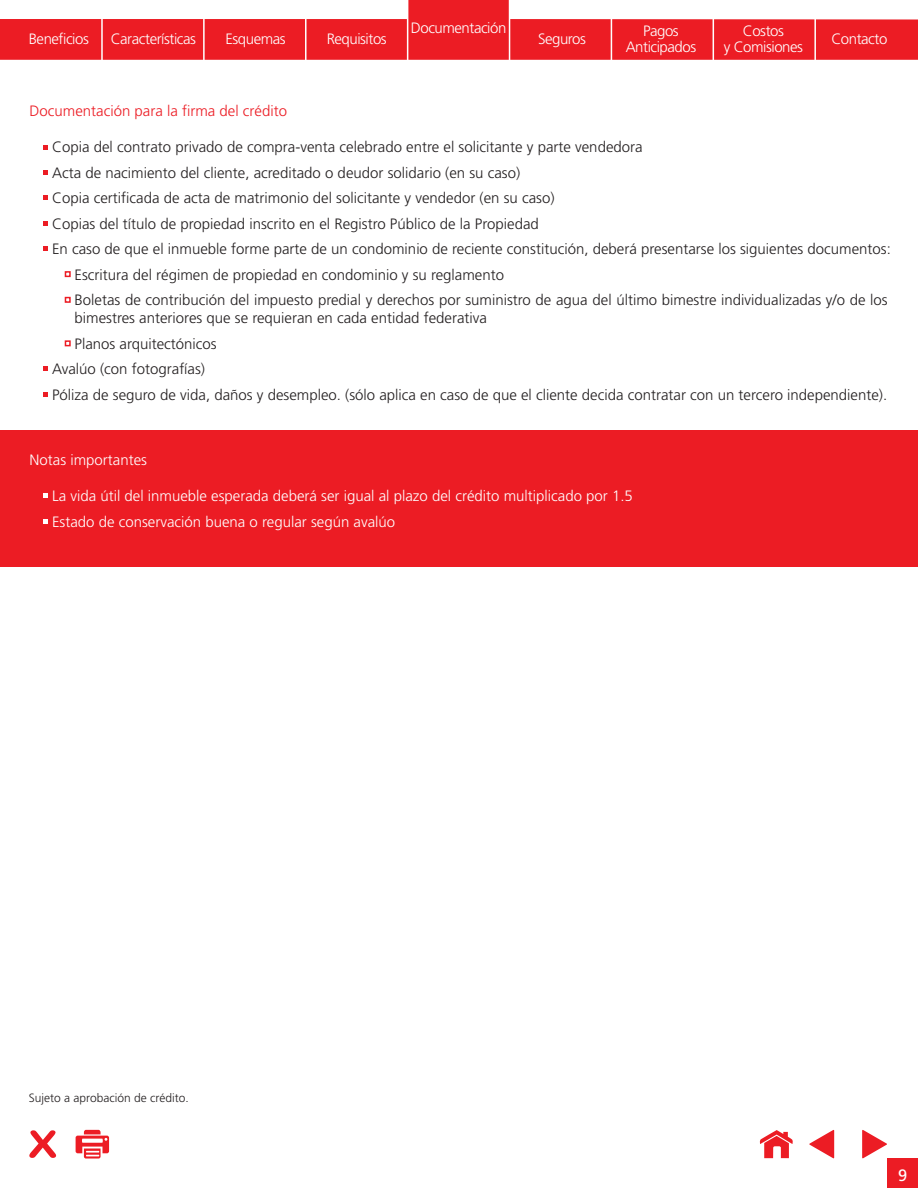
<style>
.page{position:relative;width:918px;height:1188px;background:#fff}
.page>*{position:absolute;margin:0;border:0;box-sizing:border-box;transform-origin:0 0}
.t1{font:16.5px "Frutiger";color:#fff}
.t2{font:300 15px "Frutiger";color:#231f20}
.t3{font:300 15px/25.5px "Frutiger";color:#fff}
.t4{font:300 15px/15.1px "Frutiger";letter-spacing:-.03em;color:#fff;text-align:center}
.t5{font:300 15px "Frutiger";color:#ec1c24}
.t6{font:300 12px "Frutiger";color:#231f20}
</style>
<div class="page">
<div style="left:0;top:430px;width:918px;height:137px;background:#ec1c24"></div>
<svg style="left:862px;top:1130px;width:25px;height:28px"></svg>
<svg style="left:809px;top:1130px;width:25px;height:28px"></svg>
<svg style="left:29px;top:1130px;width:27px;height:28px"></svg>
<div style="left:888px;top:1158px;width:30px;height:30px;background:#ec1c24"></div>
<svg style="left:759px;top:1130px;width:34px;height:28px"></svg>
<svg style="left:76px;top:1130px;width:33px;height:29px"></svg>
<svg style="left:0;top:0;width:918px;height:60px;fill:#ec1c24"></svg>
<hr style="left:101px;top:0;width:2px;height:63px;background:#fff">
<hr style="left:203px;top:0;width:2px;height:63px;background:#fff">
<hr style="left:305px;top:0;width:2px;height:63px;background:#fff">
<hr style="left:407px;top:0;width:1px;height:63px;background:#fff">
<hr style="left:509px;top:0;width:1px;height:63px;background:#fff">
<hr style="left:611px;top:0;width:1px;height:63px;background:#fff">
<hr style="left:713px;top:0;width:1px;height:63px;background:#fff">
<hr style="left:814px;top:0;width:2px;height:63px;background:#fff">
<svg style="left:43px;top:145px;width:4px;height:4px"></svg>
<svg style="left:43px;top:170px;width:4px;height:5px"></svg>
<svg style="left:43px;top:195px;width:4px;height:5px"></svg>
<svg style="left:43px;top:221px;width:4px;height:5px"></svg>
<svg style="left:43px;top:247px;width:4px;height:4px"></svg>
<svg style="left:43px;top:494px;width:4px;height:4px"></svg>
<svg style="left:43px;top:520px;width:4px;height:4px"></svg>
<svg style="left:43px;top:366px;width:4px;height:5px"></svg>
<svg style="left:43px;top:392px;width:4px;height:5px"></svg>
<svg style="left:65px;top:271px;width:6px;height:6px"></svg>
<svg style="left:65px;top:297px;width:6px;height:6px"></svg>
<svg style="left:65px;top:340px;width:6px;height:6px"></svg>
<p class="t4" style="left:29px;top:31px;width:62px">Beneficios</p>
<p class="t4" style="left:111px;top:31px;width:87px">Características</p>
<p class="t4" style="left:226px;top:31px;width:62px">Esquemas</p>
<p class="t4" style="left:327px;top:31px;width:62px">Requisitos</p>
<p class="t4" style="left:411px;top:20px;width:97px">Documentación</p>
<p class="t4" style="left:538px;top:31px;width:49px">Seguros</p>
<p class="t4" style="left:724px;top:24px;width:81px">Costos<br>y Comisiones</p>
<p class="t4" style="left:831px;top:31px;width:58px">Contacto</p>
<p class="t4" style="left:626px;top:24px;width:72px">Pagos<br>Anticipados</p>
<p class="t5" style="left:30px;top:103px;width:259px">Documentación para la firma del crédito</p>
<p class="t2" style="left:52px;top:139px;width:592px">Copia del contrato privado de compra-venta celebrado entre el solicitante y parte vendedora</p>
<p class="t2" style="left:52px;top:164px;width:470px">Acta de nacimiento del cliente, acreditado o deudor solidario (en su caso)</p>
<p class="t2" style="left:52px;top:190px;width:504px">Copia certificada de acta de matrimonio del solicitante y vendedor (en su caso)</p>
<p class="t2" style="left:52px;top:215px;width:488px">Copias del título de propiedad inscrito en el Registro Público de la Propiedad</p>
<p class="t2" style="left:52px;top:241px;width:840px">En caso de que el inmueble forme parte de un condominio de reciente constitución, deberá presentarse los siguientes documentos:</p>
<p class="t2" style="left:75px;top:266px;width:431px">Escritura del régimen de propiedad en condominio y su reglamento</p>
<p class="t2" style="left:75px;top:292px;width:815px">Boletas de contribución del impuesto predial y derechos por suministro de agua del último bimestre individualizadas y/o de los</p>
<p class="t2" style="left:75px;top:310px;width:414px">bimestres anteriores que se requieran en cada entidad federativa</p>
<p class="t2" style="left:75px;top:335px;width:144px">Planos arquitectónicos</p>
<p class="t2" style="left:52px;top:361px;width:155px">Avalúo (con fotografías)</p>
<p class="t2" style="left:52px;top:386px;width:837px">Póliza de seguro de vida, daños y desempleo. (sólo aplica en caso de que el cliente decida contratar con un tercero independiente).</p>
<p class="t3" style="left:30px;top:448px;width:119px">Notas importantes</p>
<p class="t3" style="left:52px;top:484px;width:582px">La vida útil del inmueble esperada deberá ser igual al plazo del crédito multiplicado por 1.5<br>Estado de conservación buena o regular según avalúo</p>
<p class="t6" style="left:29px;top:1091px;width:162px">Sujeto a aprobación de crédito.</p>
<p class="t1" style="left:898px;top:1166px;width:11px">9</p>
</div>
